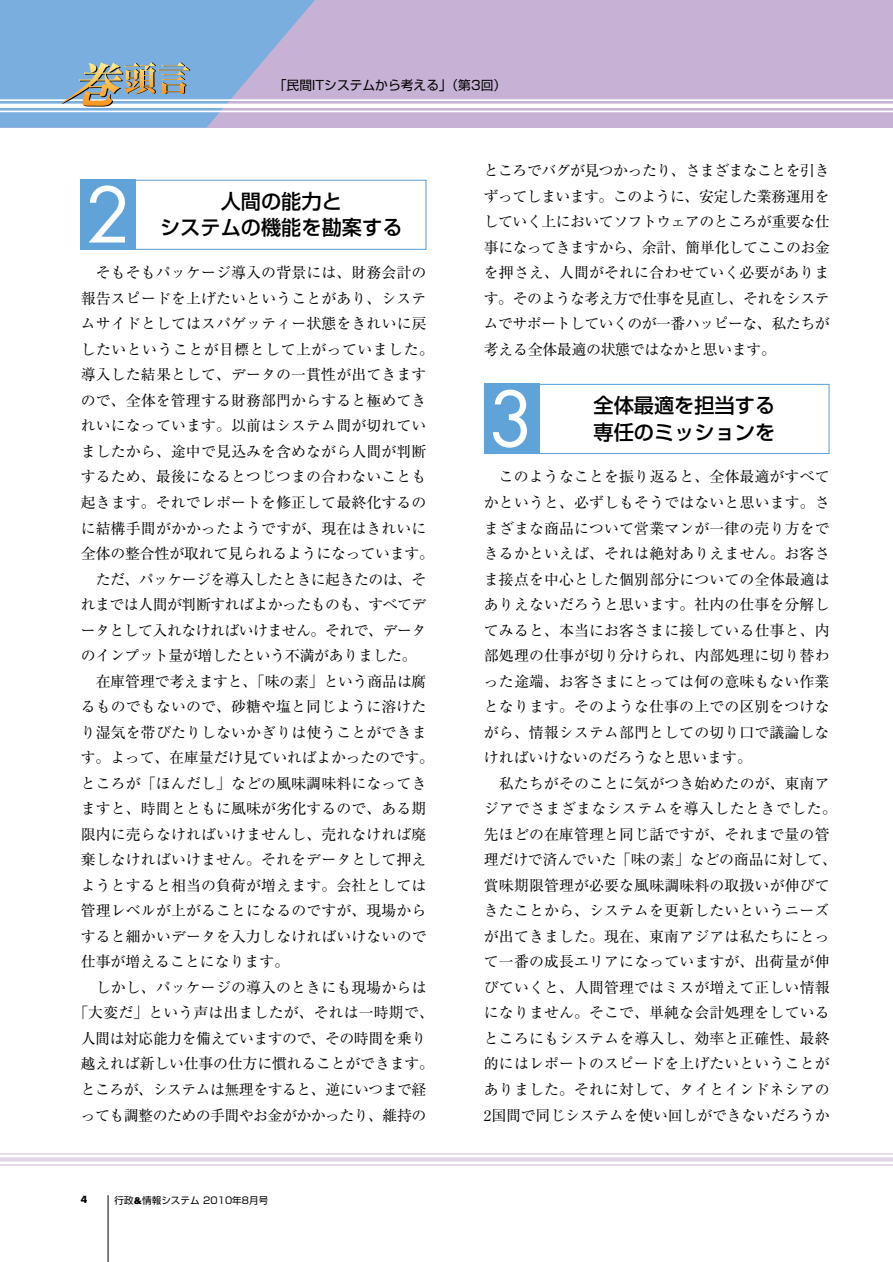
<style>
.page{position:relative;width:893px;height:1262px;background:#fff}
.page>*{position:absolute;margin:0;border:0;box-sizing:border-box;transform-origin:0 0}
.t1{font:74.4px "Futura";color:#fff}
.t2{font:500 20.25px/26.5px "Shin Go";color:#000}
.t3{font:14.85px/25.5px "Ryumin";letter-spacing:.01em;color:#000;text-align:justify}
.t4{font:14.85px "Ryumin";letter-spacing:-.035em;color:#000}
.t5{font:14.85px "Ryumin";letter-spacing:-.04em;color:#000}
.t6{font:14.85px "Ryumin";letter-spacing:-.015em;color:#000}
.t7{font:14.85px "Ryumin";letter-spacing:-.02em;color:#000}
.t8{font:14.85px "Ryumin";letter-spacing:-.01em;color:#000}
.t9{font:14.85px "Ryumin";letter-spacing:.035em;color:#000}
.t10{font:12.75px "Shin Go";color:#000}
.t11{font:9.6px "Shin Go";color:#000}
.t12{font:700 9.6px "Futura";color:#000}
.s1{font-family:"Helvetica";font-weight:900}
</style>
<div class="page">
<div style="left:0;top:0;width:892px;height:128px;background:#c7b2d5"></div>
<hr style="left:0;top:1152px;width:892px;height:2px;background:#e0d5e9">
<hr style="left:0;top:1157px;width:892px;height:4px;background:#e0d5e9">
<hr style="left:0;top:1164px;width:892px;height:1px;background:#e0d5e9">
<hr style="left:0;top:99px;width:892px;height:2px;background:#fff">
<hr style="left:0;top:104px;width:892px;height:4px;background:#fff">
<hr style="left:0;top:111px;width:892px;height:1px;background:#fff">
<hr style="left:108px;top:1195px;width:1px;height:66px;background:#000">
<svg style="left:0;top:0;width:326px;height:128px"></svg>
<div style="left:484px;top:384px;width:345px;height:70px;border:1px solid #60a3d8"></div>
<div style="left:484px;top:384px;width:55px;height:70px;background:#60a3d8"></div>
<div style="left:81px;top:180px;width:345px;height:70px;border:1px solid #60a3d8"></div>
<div style="left:81px;top:180px;width:55px;height:70px;background:#60a3d8"></div>
<p class="t10" style="left:274px;top:80px;width:234px">「民間ITシステムから考える」（第3回）</p>
<h1 class="t1" style="left:86px;top:181px;width:47px">2</h1>
<h2 class="t2" style="left:160px;top:190px;width:244px;text-align:center">人間の能力と<br>システムの機能を勘案する</h2>
<p class="t3" style="left:96px;top:262px;width:332px">そもそもパッケージ導入の背景には、財務会計の</p>
<p class="t3" style="left:81px;top:287px;width:347px">報告スピードを上げたいということがあり、システ</p>
<p class="t3" style="left:81px;top:313px;width:347px">ムサイドとしてはスパゲッティー状態をきれいに戻</p>
<p class="t9" style="left:81px;top:344px;width:354px">したいということが目標として上がっていました。</p>
<p class="t3" style="left:81px;top:364px;width:347px">導入した結果として、データの一貫性が出てきます</p>
<p class="t3" style="left:81px;top:389px;width:347px">ので、全体を管理する財務部門からすると極めてき</p>
<p class="t3" style="left:81px;top:415px;width:347px">れいになっています。以前はシステム間が切れてい</p>
<p class="t3" style="left:81px;top:440px;width:347px">ましたから、途中で見込みを含めながら人間が判断</p>
<p class="t3" style="left:81px;top:466px;width:347px">するため、最後になるとつじつまの合わないことも</p>
<p class="t3" style="left:81px;top:491px;width:347px">起きます。それでレポートを修正して最終化するの</p>
<p class="t3" style="left:81px;top:517px;width:347px">に結構手間がかかったようですが、現在はきれいに</p>
<p class="t6" style="left:81px;top:548px;width:354px">全体の整合性が取れて見られるようになっています。</p>
<p class="t5" style="left:96px;top:574px;width:332px">ただ、パッケージを導入したときに起きたのは、そ</p>
<p class="t4" style="left:81px;top:599px;width:347px">れまでは人間が判断すればよかったものも、すべてデ</p>
<p class="t4" style="left:81px;top:625px;width:347px">ータとして入れなければいけません。それで、データ</p>
<p class="t7" style="left:81px;top:650px;width:337px">のインプット量が増したという不満がありました。</p>
<p class="t7" style="left:96px;top:676px;width:332px">在庫管理で考えますと、「味の素」という商品は腐</p>
<p class="t3" style="left:81px;top:696px;width:347px">るものでもないので、砂糖や塩と同じように溶けた</p>
<p class="t3" style="left:81px;top:721px;width:347px">り湿気を帯びたりしないかぎりは使うことができま</p>
<p class="t6" style="left:81px;top:752px;width:354px">す。よって、在庫量だけ見ていればよかったのです。</p>
<p class="t3" style="left:81px;top:772px;width:347px">ところが「ほんだし」などの風味調味料になってき</p>
<p class="t3" style="left:81px;top:798px;width:347px">ますと、時間とともに風味が劣化するので、ある期</p>
<p class="t3" style="left:81px;top:823px;width:347px">限内に売らなければいけませんし、売れなければ廃</p>
<p class="t3" style="left:81px;top:849px;width:347px">棄しなければいけません。それをデータとして押え</p>
<p class="t3" style="left:81px;top:874px;width:347px">ようとすると相当の負荷が増えます。会社としては</p>
<p class="t3" style="left:81px;top:900px;width:347px">管理レベルが上がることになるのですが、現場から</p>
<p class="t3" style="left:81px;top:925px;width:347px">すると細かいデータを入力しなければいけないので</p>
<p class="t3" style="left:81px;top:951px;width:210px">仕事が増えることになります。</p>
<p class="t3" style="left:96px;top:976px;width:332px">しかし、パッケージの導入のときにも現場からは</p>
<p class="t3" style="left:73px;top:1002px;width:362px">「大変だ」という声は出ましたが、それは一時期で、</p>
<p class="t5" style="left:81px;top:1033px;width:347px">人間は対応能力を備えていますので、その時間を乗り</p>
<p class="t8" style="left:81px;top:1058px;width:354px">越えれば新しい仕事の仕方に慣れることができます。</p>
<p class="t4" style="left:81px;top:1084px;width:347px">ところが、システムは無理をすると、逆にいつまで経</p>
<p class="t5" style="left:81px;top:1109px;width:347px">っても調整のための手間やお金がかかったり、維持の</p>
<p class="t12" style="left:81px;top:1195px;width:8px">4</p>
<p class="t11" style="left:115px;top:1196px;width:155px">行政<span class="s1">&amp;</span>情報システム 2010年8月号</p>
<p class="t3" style="left:484px;top:160px;width:347px">ところでバグが見つかったり、さまざまなことを引きずってしまいます。このように、安定した業務運用をしていく上においてソフトウェアのところが重要な仕事になってきますから、余計、簡単化してここのお金を押さえ、人間がそれに合わせていく必要があります。そのような考え方で仕事を見直し、それをシステムでサポートしていくのが一番ハッピーな、私たちが考える全体最適の状態ではなかと思います。</p>
<h1 class="t1" style="left:488px;top:385px;width:47px">3</h1>
<h2 class="t2" style="left:593px;top:394px;width:183px">全体最適を担当する専任のミッションを</h2>
<p class="t3" style="left:484px;top:466px;width:347px;text-indent:15px">このようなことを振り返ると、全体最適がすべてかというと、必ずしもそうではないと思います。さまざまな商品について営業マンが一律の売り方をできるかといえば、それは絶対ありえません。お客さま接点を中心とした個別部分についての全体最適はありえないだろうと思います。社内の仕事を分解してみると、本当にお客さまに接している仕事と、内部処理の仕事が切り分けられ、内部処理に切り替わった途端、お客さまにとっては何の意味もない作業となります。そのような仕事の上での区別をつけながら、情報システム部門としての切り口で議論しなければいけないのだろうなと思います。</p>
<p class="t3" style="left:484px;top:772px;width:354px;text-align:center">私たちがそのことに気がつき始めたのが、東南ア<br>ジアでさまざまなシステムを導入したときでした。先ほどの在庫管理と同じ話ですが、それまで量の管理だけで済んでいた「味の素」などの商品に対して、賞味期限管理が必要な風味調味料の取扱いが伸びてきたことから、システムを更新したいというニーズが出てきました。現在、東南アジアは私たちにとって一番の成長エリアになっていますが、出荷量が伸びていくと、人間管理ではミスが増えて正しい情報になりません。そこで、単純な会計処理をしているところにもシステムを導入し、効率と正確性、最終的にはレポートのスピードを上げたいということがありました。それに対して、タイとインドネシアの<br>2国間で同じシステムを使い回しができないだろうか</p>
</div>
